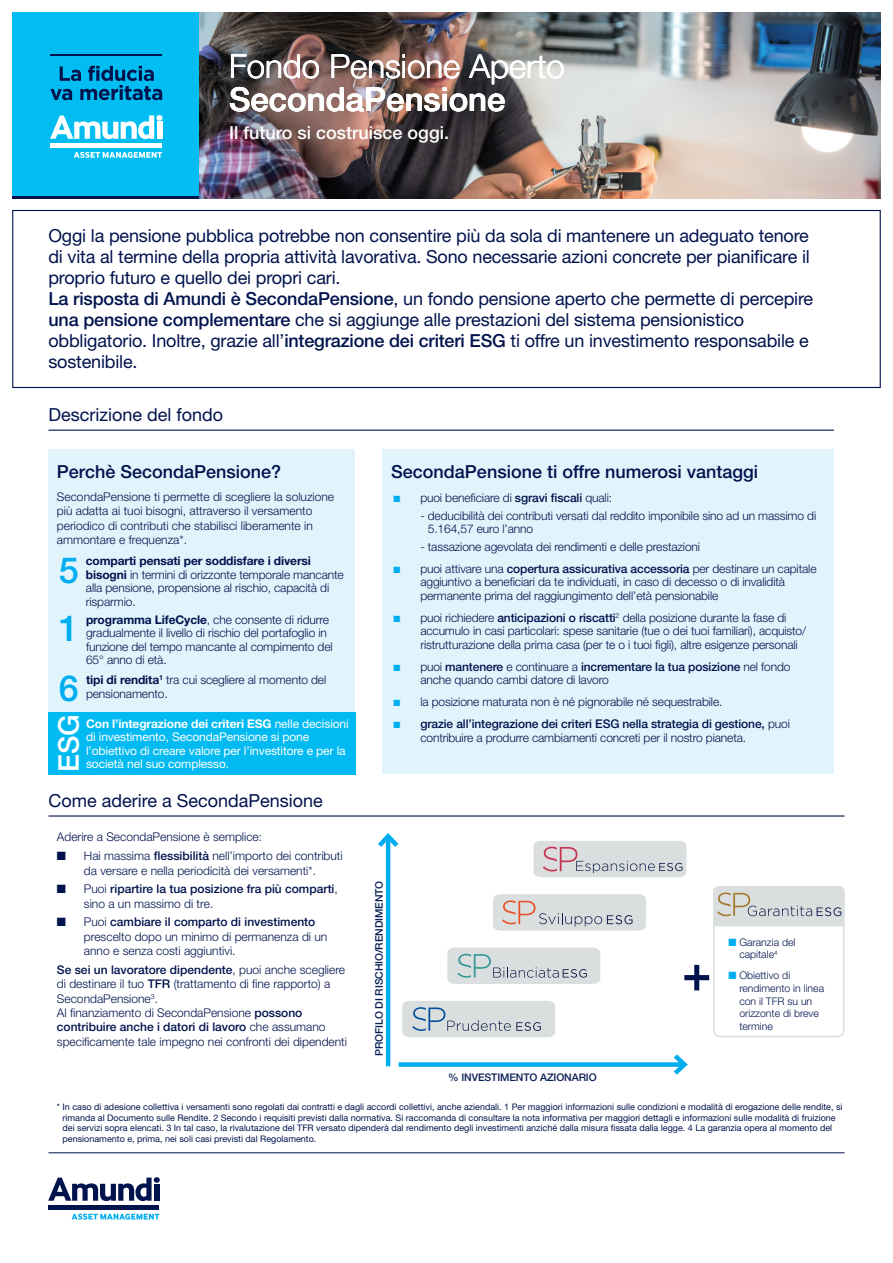
<style>
.page{position:relative;width:893px;height:1263px;background:#fff}
.page>*{position:absolute;margin:0;border:0;box-sizing:border-box;transform-origin:0 0}
.introduction_blue{font:500 36px "Helvetica Neue LT Std";color:#00aeef}
.header_blue_p1{font:300 33px "Helvetica Neue LT Std";color:#fff}
.header_blue_bold_p1{font:500 33px "Helvetica Neue LT Std";color:#fff}
.introduction_blue-2{font:500 28.5px "Helvetica Neue LT Std";color:#fff}
.introduction_blue-3{font:18px/21px "Helvetica Neue LT Std";letter-spacing:-.01em;color:#00134d;text-align:justify}
.introduction_blue-4{font:500 18px "Helvetica Neue LT Std";color:#00134d}
.title_underlined{font:18px "Helvetica Neue LT Std";color:#00134d}
.header_blue_small_p1{font:500 18px "Helvetica Neue LT Std";color:#fff}
.introduction_blue-5{font:300 12px/13.5px "Helvetica Neue LT Std";letter-spacing:-.01em;color:#00134d}
.title_no_white_separ{font:300 12px/13.5px "Helvetica Neue LT Std";letter-spacing:-.01em;color:#00134d}
.introduction_blue-6{font:12px/13.5px "Helvetica Neue LT Std";letter-spacing:-.01em;color:#fff}
.t1{font:500 12px/14.4px "Helvetica Neue LT Std";color:#00134d}
.title_no_white_separ-2{font:300 10.5px/12.6px "Helvetica Neue LT Std";color:#00134d}
.introduction_blue-7{font:500 10.5px "Helvetica Neue LT Std";letter-spacing:-.01em;color:#081e55}
.Paragrafo_base{font:9px/10.5px "Helvetica Neue LT Std";color:#00134d}
.s1{font-weight:500}
.s2{font-weight:700}
.s3{font-weight:300}
.s4{color:#00aeef}
</style>
<div class="page">
<img style="left:199px;top:12px;width:682px;height:187px">
<svg style="left:48px;top:1177px;width:112px;height:24px"></svg>
<div style="left:154px;top:1184px;width:5px;height:17px;background:#00134d"></div>
<hr style="left:48px;top:1205px;width:111px;height:4px;background:#00134d">
<svg style="left:72px;top:1213px;width:87px;height:7px"></svg>
<hr style="left:48px;top:1152px;width:796px;height:1px;background:#00134d">
<div style="left:48px;top:450px;width:307px;height:324px;background:#e1f4fc"></div>
<hr style="left:48px;top:815px;width:796px;height:1px;background:#00134d">
<hr style="left:48px;top:430px;width:786px;height:1px;background:#00134d">
<div style="left:383px;top:450px;width:451px;height:324px;background:#e1f4fc"></div>
<hr style="left:386px;top:836px;width:4px;height:230px;background:#00aeef">
<svg style="left:378px;top:833px;width:21px;height:19px"></svg>
<div style="left:399px;top:1062px;width:285px;height:5px;background:#00aeef"></div>
<svg style="left:669px;top:1054px;width:19px;height:21px"></svg>
<svg style="left:402px;top:1001px;width:153px;height:36px;background:#cdd3d7"></svg>
<svg style="left:447px;top:947px;width:153px;height:37px;background:#cfd5d7"></svg>
<svg style="left:493px;top:894px;width:153px;height:37px;background:#d4d3d3"></svg>
<svg style="left:534px;top:841px;width:152px;height:36px;background:#d2d1d3"></svg>
<div style="left:713px;top:886px;width:131px;height:151px;border:2px solid #dbdede;border-radius:6px"></div>
<svg style="left:713px;top:886px;width:131px;height:40px;background:#d1d3d2"></svg>
<svg style="left:684px;top:965px;width:25px;height:25px"></svg>
<div style="left:48px;top:712px;width:307px;height:62px;background:#00baf1"></div>
<div style="left:12px;top:12px;width:187px;height:187px;background:#01bdf2"></div>
<hr style="left:12px;top:196px;width:187px;height:3px;background:#00134d">
<div style="left:50px;top:143px;width:112px;height:5px;background:#fff"></div>
<svg style="left:50px;top:115px;width:104px;height:24px"></svg>
<div style="left:156px;top:115px;width:7px;height:6px;background:#fff;border-radius:50%"></div>
<div style="left:157px;top:122px;width:5px;height:17px;background:#fff"></div>
<svg style="left:74px;top:152px;width:88px;height:6px"></svg>
<hr style="left:50px;top:55px;width:112px;height:1px;background:#00134d">
<svg style="left:50px;top:66px;width:112px;height:34px"></svg>
<div style="left:12px;top:210px;width:869px;height:178px;border:1px solid #00134d"></div>
<p class="header_blue_p1" style="left:229px;top:46px;width:337px">Fondo Pensione Aperto</p>
<p class="header_blue_bold_p1" style="left:229px;top:79px;width:278px">SecondaPensione</p>
<p class="header_blue_small_p1" style="left:229px;top:122px;width:221px">Il futuro si costruisce oggi.</p>
<p class="introduction_blue-3" style="left:48px;top:225px;width:763px">Oggi la pensione pubblica potrebbe non consentire più da sola di mantenere un adeguato tenore di vita al termine della propria attività lavorativa. Sono necessarie azioni concrete per pianificare il proprio futuro e quello dei propri cari.</p>
<p class="introduction_blue-3" style="left:48px;top:288px;width:766px;text-align:left"><span class="s1">La risposta di Amundi è SecondaPensione</span>, un fondo pensione aperto che permette di percepire <span class="s1">una pensione complementare</span> che si aggiunge alle prestazioni del sistema pensionistico obbligatorio. Inoltre, grazie all’<span class="s1">integrazione dei criteri ESG</span> ti offre un investimento responsabile e sostenibile.</p>
<p class="title_underlined" style="left:48px;top:404px;width:176px">Descrizione del fondo</p>
<p class="introduction_blue-4" style="left:57px;top:461px;width:226px">Perchè SecondaPensione?</p>
<p class="introduction_blue-5" style="left:57px;top:489px;width:279px;line-height:14.4px">SecondaPensione ti permette di scegliere la soluzione più adatta ai tuoi bisogni, attraverso il versamento periodico di contributi che stabilisci liberamente in ammontare e frequenza*.</p>
<p class="introduction_blue" style="left:59px;top:549px;width:22px">5</p>
<p class="introduction_blue" style="left:59px;top:607px;width:22px">1</p>
<p class="introduction_blue" style="left:59px;top:667px;width:22px">6</p>
<p class="introduction_blue-5" style="left:86px;top:554px;width:259px"><span class="s2">comparti pensati per soddisfare i diversi bisogni</span> in termini di orizzonte temporale mancante alla pensione, propensione al rischio, capacità di risparmio.</p>
<p class="title_no_white_separ" style="left:86px;top:613px;width:248px"><span class="s2">programma LifeCycle</span>, che consente di ridurre gradualmente il livello di rischio del portafoglio in funzione del tempo mancante al compimento del 65° anno di età.</p>
<p class="title_no_white_separ" style="left:86px;top:673px;width:242px"><span class="s2">tipi di rendita</span><sup>1</sup> tra cui scegliere al momento del pensionamento.</p>
<p class="introduction_blue-2" style="left:52px;top:772px;width:60px;rotate:-90deg">ESG</p>
<p class="introduction_blue-6" style="left:86px;top:716px;width:264px"><span class="s2">Con l’integrazione dei criteri ESG</span> nelle decisioni di investimento, SecondaPensione si pone l’obiettivo di creare valore per l’investitore e per la società nel suo complesso.</p>
<p class="title_underlined" style="left:48px;top:790px;width:276px">Come aderire a SecondaPensione</p>
<p class="title_no_white_separ" style="left:57px;top:830px;width:207px">Aderire a SecondaPensione è semplice:</p>
<p class="introduction_blue-5" style="left:57px;top:848px;width:287px;line-height:14.4px;text-align:center">■ Hai massima <span class="s1">flessibilità</span> nell’importo dei contributi da versare e nella periodicità dei versamenti*.</p>
<p class="t1" style="left:84px;top:881px;width:255px;text-indent:-27px">■ <span class="s3">Puoi</span> ripartire la tua posizione fra più comparti<span class="s3">, sino a un massimo di tre.</span></p>
<p class="introduction_blue-5" style="left:84px;top:914px;width:245px;line-height:14.4px;text-indent:-27px">■ Puoi <span class="s1">cambiare il comparto di investimento </span>prescelto dopo un minimo di permanenza di un anno e senza costi aggiuntivi.</p>
<p class="title_no_white_separ" style="left:57px;top:962px;width:290px;line-height:14.4px"><span class="s1">Se sei un lavoratore dipendente</span>, puoi anche scegliere di destinare il tuo <span class="s1">TFR</span> (trattamento di fine rapporto) a<br>SecondaPensione<sup>3</sup>.</p>
<p class="title_no_white_separ" style="left:57px;top:1005px;width:292px;line-height:14.4px">Al finanziamento di SecondaPensione <span class="s1">possono contribuire anche i datori di lavoro</span> che assumano specificamente tale impegno nei confronti dei dipendenti</p>
<p class="introduction_blue-4" style="left:391px;top:461px;width:368px">SecondaPensione ti offre numerosi vantaggi</p>
<p class="introduction_blue-5" style="left:393px;top:491px;width:220px"><span class="s4">■</span> puoi beneficiare di <span class="s1">sgravi fiscali</span> quali:</p>
<p class="title_no_white_separ" style="left:428px;top:508px;width:390px;text-indent:-8px">- deducibilità dei contributi versati dal reddito imponibile sino ad un massimo di<br>5.164,57 euro l’anno</p>
<p class="title_no_white_separ" style="left:420px;top:540px;width:281px">- tassazione agevolata dei rendimenti e delle prestazioni</p>
<p class="introduction_blue-5" style="left:420px;top:562px;width:398px;text-indent:-27px"><span class="s4">■</span> puoi attivare una <span class="s1">copertura assicurativa accessoria</span> per destinare un capitale aggiuntivo a beneficiari da te individuati, in caso di decesso o di invalidità permanente prima del raggiungimento dell’età pensionabile</p>
<p class="introduction_blue-5" style="left:420px;top:611px;width:387px;text-indent:-27px"><span class="s4">■</span> puoi richiedere <span class="s1">anticipazioni o riscatti</span><sup>2</sup> della posizione durante la fase di accumulo in casi particolari: spese sanitarie (tue o dei tuoi familiari), acquisto/ ristrutturazione della prima casa (per te o i tuoi figli), altre esigenze personali</p>
<p class="introduction_blue-5" style="left:420px;top:660px;width:372px;text-indent:-27px"><span class="s4">■</span> puoi <span class="s1">mantenere</span> e continuare a <span class="s1">incrementare la tua posizione</span> nel fondo anche quando cambi datore di lavoro</p>
<p class="introduction_blue-5" style="left:393px;top:695px;width:331px"><span class="s4">■</span> la posizione maturata non è né pignorabile né sequestrabile.</p>
<p class="introduction_blue-5" style="left:420px;top:717px;width:371px;text-indent:-27px"><span class="s4">■</span> <span class="s1">grazie all’integrazione dei criteri ESG nella strategia di gestione,</span> puoi contribuire a produrre cambiamenti concreti per il nostro pianeta.</p>
<p class="introduction_blue-7" style="left:373px;top:1056px;width:177px;rotate:-90deg">PROFILO DI RISCHIO/RENDIMENTO</p>
<p class="introduction_blue-7" style="left:448px;top:1071px;width:150px">% INVESTIMENTO AZIONARIO</p>
<p class="title_no_white_separ-2" style="left:739px;top:935px;width:58px;text-indent:-11px"><span class="s4">■</span> Garanzia del capitale<sup>4</sup></p>
<p class="title_no_white_separ-2" style="left:739px;top:969px;width:86px;text-indent:-11px"><span class="s4">■</span> Obiettivo di rendimento in linea con il TFR su un orizzonte di breve termine</p>
<p class="Paragrafo_base" style="left:63px;top:1102px;width:781px;text-indent:-6px">* In caso di adesione collettiva i versamenti sono regolati dai contratti e dagli accordi collettivi, anche aziendali. 1 Per maggiori informazioni sulle condizioni e modalità di erogazione delle rendite, si rimanda al Documento sulle Rendite. 2 Secondo i requisiti previsti dalla normativa. Si raccomanda di consultare la nota informativa per maggiori dettagli e informazioni sulle modalità di fruizione dei servizi sopra elencati. 3 In tal caso, la rivalutazione del TFR versato dipenderà dal rendimento degli investimenti anziché dalla misura fissata dalla legge. 4 La garanzia opera al momento del pensionamento e, prima, nei soli casi previsti dal Regolamento.</p>
</div>
